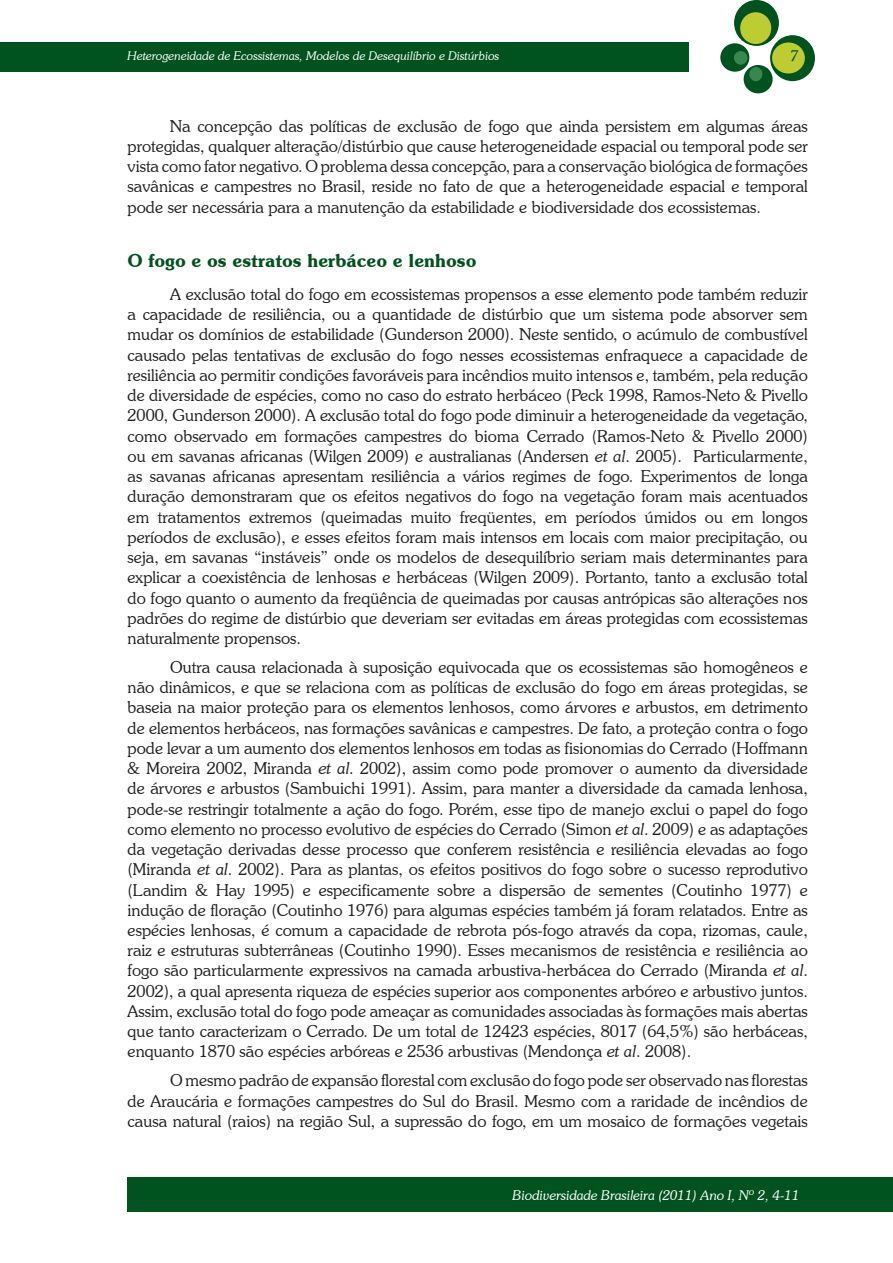
<style>
.page{position:relative;width:893px;height:1263px;background:#fff}
.page>*{position:absolute;margin:0;border:0;box-sizing:border-box;transform-origin:0 0}
.t1{font:600 18px "Souvenir IT Cby BT";color:#00531e}
.t2{font:300 16.5px/20.2px "Souvenir IT Cby BT";color:#231f20;text-align:justify}
.t3{font:italic 300 15px "Souvenir IT Cby BT";color:#00531e}
.t4{font:italic 300 13.5px "Souvenir IT Cby BT";color:#fff}
.t5{font:italic 300 12px "Souvenir IT Cby BT";color:#fff}
.s1{font-style:italic}
</style>
<div class="page">
<div style="left:0;top:43px;width:689px;height:29px;background:#00531e"></div>
<div style="left:734px;top:0;width:45px;height:46px;background:#00531e;border-radius:50%"></div>
<div style="left:770px;top:35px;width:45px;height:46px;background:#00531e;border-radius:50%"></div>
<div style="left:720px;top:43px;width:29px;height:29px;background:#00531e;border-radius:50%"></div>
<div style="left:744px;top:65px;width:29px;height:28px;background:#00531e;border-radius:50%"></div>
<div style="left:740px;top:12px;width:31px;height:32px;background:#bdcd31;border-radius:50%"></div>
<div style="left:772px;top:42px;width:33px;height:31px;background:#bdcd31;border-radius:50%"></div>
<div style="left:734px;top:51px;width:13px;height:14px;background:#388750;border-radius:50%"></div>
<div style="left:749px;top:67px;width:13px;height:14px;background:#388750;border-radius:50%"></div>
<div style="left:128px;top:1178px;width:765px;height:34px;background:#00531e"></div>
<p class="t5" style="left:128px;top:49px;width:373px">Heterogeneidade de Ecossistemas, Modelos de Desequilíbrio e Distúrbios</p>
<p class="t3" style="left:790px;top:46px;width:10px">7</p>
<p class="t2" style="left:128px;top:115px;width:682px;text-indent:43px">Na concepção das políticas de exclusão de fogo que ainda persistem em algumas áreas protegidas, qualquer alteração/distúrbio que cause heterogeneidade espacial ou temporal pode ser vista como fator negativo. O problema dessa concepção, para a conservação biológica de formações savânicas e campestres no Brasil, reside no fato de que a heterogeneidade espacial e temporal pode ser necessária para a manutenção da estabilidade e biodiversidade dos ecossistemas.</p>
<p class="t1" style="left:128px;top:249px;width:350px">O fogo e os estratos herbáceo e lenhoso</p>
<p class="t2" style="left:128px;top:284px;width:682px;text-indent:43px">A exclusão total do fogo em ecossistemas propensos a esse elemento pode também reduzir a capacidade de resiliência, ou a quantidade de distúrbio que um sistema pode absorver sem mudar os domínios de estabilidade (Gunderson 2000). Neste sentido, o acúmulo de combustível causado pelas tentativas de exclusão do fogo nesses ecossistemas enfraquece a capacidade de resiliência ao permitir condições favoráveis para incêndios muito intensos e, também, pela redução de diversidade de espécies, como no caso do estrato herbáceo (Peck 1998, Ramos-Neto &amp; Pivello 2000, Gunderson 2000). A exclusão total do fogo pode diminuir a heterogeneidade da vegetação, como observado em formações campestres do bioma Cerrado (Ramos-Neto &amp; Pivello 2000) ou em savanas africanas (Wilgen 2009) e australianas (Andersen <span class="s1">et al</span>. 2005). Particularmente, as savanas africanas apresentam resiliência a vários regimes de fogo. Experimentos de longa duração demonstraram que os efeitos negativos do fogo na vegetação foram mais acentuados em tratamentos extremos (queimadas muito freqüentes, em períodos úmidos ou em longos períodos de exclusão), e esses efeitos foram mais intensos em locais com maior precipitação, ou seja, em savanas “instáveis” onde os modelos de desequilíbrio seriam mais determinantes para explicar a coexistência de lenhosas e herbáceas (Wilgen 2009). Portanto, tanto a exclusão total do fogo quanto o aumento da freqüência de queimadas por causas antrópicas são alterações nos padrões do regime de distúrbio que deveriam ser evitadas em áreas protegidas com ecossistemas naturalmente propensos.</p>
<p class="t2" style="left:128px;top:657px;width:682px;text-indent:43px">Outra causa relacionada à suposição equivocada que os ecossistemas são homogêneos e não dinâmicos, e que se relaciona com as políticas de exclusão do fogo em áreas protegidas, se baseia na maior proteção para os elementos lenhosos, como árvores e arbustos, em detrimento de elementos herbáceos, nas formações savânicas e campestres. De fato, a proteção contra o fogo pode levar a um aumento dos elementos lenhosos em todas as fisionomias do Cerrado (Hoffmann &amp; Moreira 2002, Miranda <span class="s1">et al</span>. 2002), assim como pode promover o aumento da diversidade de árvores e arbustos (Sambuichi 1991). Assim, para manter a diversidade da camada lenhosa, pode-se restringir totalmente a ação do fogo. Porém, esse tipo de manejo exclui o papel do fogo como elemento no processo evolutivo de espécies do Cerrado (Simon <span class="s1">et al</span>. 2009) e as adaptações da vegetação derivadas desse processo que conferem resistência e resiliência elevadas ao fogo (Miranda <span class="s1">et al</span>. 2002). Para as plantas, os efeitos positivos do fogo sobre o sucesso reprodutivo (Landim &amp; Hay 1995) e especificamente sobre a dispersão de sementes (Coutinho 1977) e indução de floração (Coutinho 1976) para algumas espécies também já foram relatados. Entre as espécies lenhosas, é comum a capacidade de rebrota pós-fogo através da copa, rizomas, caule, raiz e estruturas subterrâneas (Coutinho 1990). Esses mecanismos de resistência e resiliência ao fogo são particularmente expressivos na camada arbustiva-herbácea do Cerrado (Miranda <span class="s1">et al</span>.<br>2002), a qual apresenta riqueza de espécies superior aos componentes arbóreo e arbustivo juntos.<br>Assim, exclusão total do fogo pode ameaçar as comunidades associadas às formações mais abertas que tanto caracterizam o Cerrado. De um total de 12423 espécies, 8017 (64,5%) são herbáceas, enquanto 1870 são espécies arbóreas e 2536 arbustivas (Mendonça <span class="s1">et al</span>. 2008).</p>
<p class="t2" style="left:128px;top:1070px;width:682px;text-indent:43px">O mesmo padrão de expansão florestal com exclusão do fogo pode ser observado nas florestas de Araucária e formações campestres do Sul do Brasil. Mesmo com a raridade de incêndios de causa natural (raios) na região Sul, a supressão do fogo, em um mosaico de formações vegetais</p>
<p class="t4" style="left:513px;top:1187px;width:288px">Biodiversidade Brasileira (2011) Ano I, Nº 2, 4-11</p>
</div>
